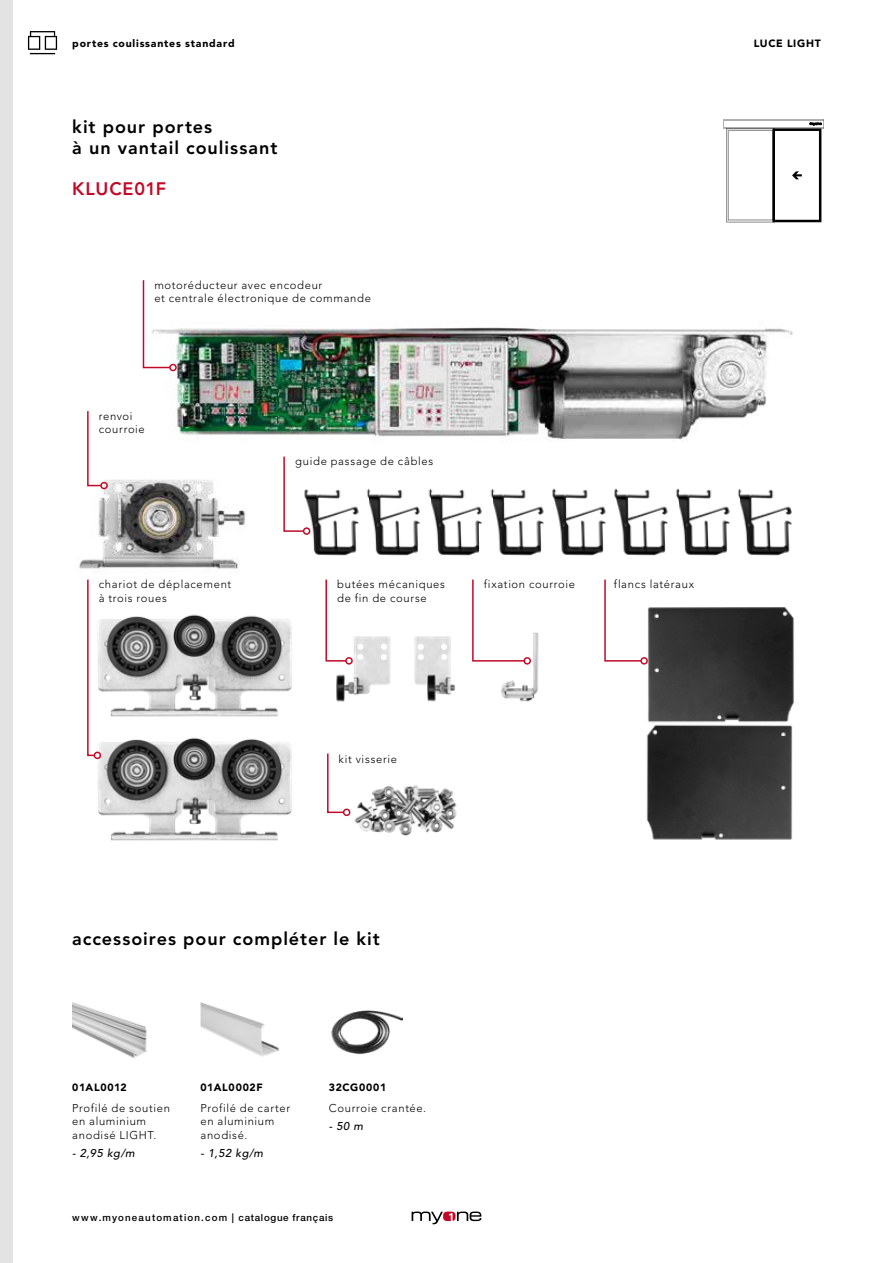
<style>
.page{position:relative;width:893px;height:1263px;background:#fff}
.page>*{position:absolute;margin:0;border:0;box-sizing:border-box;transform-origin:0 0}
.t1{font:800 18px/21.6px "Avenir";letter-spacing:.055em;color:#000}
.t2{font:800 18px "Avenir";letter-spacing:.045em;color:#c10a27}
.t3{font:300 11.25px/13.5px "Avenir";letter-spacing:.06em;color:#000}
.t4{font:italic 500 11.25px "Avenir";letter-spacing:.04em;color:#000}
.t5{font:900 10.5px "Avenir";letter-spacing:.07em;color:#000}
.t6{font:900 10.5px "Avenir";letter-spacing:.05em;color:#000}
.t7{font:500 9.75px "Helvetica Neue LT Pro";letter-spacing:.11em;color:#000}
.t8{font:500 9.75px "Helvetica Neue LT Pro";letter-spacing:.075em;color:#000}
</style>
<div class="page">
<div style="left:0;top:0;width:13px;height:1263px;background:#e3e3e3"></div>
<svg style="left:412px;top:1211px;width:69px;height:13px"></svg>
<svg style="left:28px;top:31px;width:29px;height:23px"></svg>
<img style="left:331px;top:1010px;width:72px;height:44px">
<img style="left:201px;top:1002px;width:79px;height:55px">
<img style="left:72px;top:1002px;width:75px;height:56px">
<svg style="left:724px;top:119px;width:100px;height:103px"></svg>
<img style="left:646px;top:607px;width:148px;height:104px">
<img style="left:646px;top:736px;width:147px;height:104px">
<img style="left:647px;top:711px;width:146px;height:25px">
<img style="left:79px;top:479px;width:167px;height:90px">
<img style="left:169px;top:327px;width:624px;height:115px">
<img style="left:303px;top:488px;width:489px;height:68px">
<img style="left:356px;top:488px;width:13px;height:68px">
<img style="left:418px;top:488px;width:13px;height:68px">
<img style="left:480px;top:488px;width:13px;height:68px">
<img style="left:542px;top:488px;width:12px;height:68px">
<img style="left:604px;top:488px;width:12px;height:68px">
<img style="left:665px;top:488px;width:13px;height:68px">
<img style="left:727px;top:488px;width:13px;height:68px">
<img style="left:501px;top:632px;width:38px;height:70px">
<img style="left:336px;top:636px;width:119px;height:66px">
<img style="left:399px;top:636px;width:7px;height:66px">
<img style="left:97px;top:614px;width:195px;height:103px">
<img style="left:94px;top:737px;width:198px;height:104px">
<img style="left:348px;top:785px;width:109px;height:51px">
<svg style="left:325px;top:579px;width:22px;height:83px"></svg>
<div style="left:345px;top:657px;width:8px;height:8px;border:2px solid #c10a27;border-radius:50%"></div>
<svg style="left:472px;top:579px;width:54px;height:83px"></svg>
<div style="left:523px;top:657px;width:8px;height:8px;border:2px solid #c10a27;border-radius:50%"></div>
<svg style="left:604px;top:579px;width:36px;height:83px"></svg>
<div style="left:640px;top:657px;width:8px;height:8px;border:2px solid #c10a27;border-radius:50%"></div>
<svg style="left:327px;top:753px;width:16px;height:61px"></svg>
<div style="left:343px;top:808px;width:7px;height:8px;border:2px solid #c10a27;border-radius:50%"></div>
<svg style="left:86px;top:411px;width:17px;height:76px"></svg>
<div style="left:100px;top:482px;width:8px;height:7px;border:2px solid #c10a27;border-radius:50%"></div>
<svg style="left:87px;top:579px;width:9px;height:178px"></svg>
<div style="left:94px;top:752px;width:7px;height:7px;border:2px solid #c10a27;border-radius:50%"></div>
<svg style="left:283px;top:456px;width:22px;height:76px"></svg>
<div style="left:303px;top:527px;width:7px;height:8px;border:2px solid #c10a27;border-radius:50%"></div>
<svg style="left:142px;top:280px;width:29px;height:89px"></svg>
<div style="left:169px;top:364px;width:8px;height:7px;border:2px solid #c10a27;border-radius:50%"></div>
<p class="t5" style="left:72px;top:37px;width:164px">portes coulissantes standard</p>
<h1 class="t1" style="left:72px;top:116px;width:207px">kit pour portes<br>à un vantail coulissant</h1>
<h1 class="t2" style="left:72px;top:178px;width:95px">KLUCE01F</h1>
<p class="t3" style="left:154px;top:278px;width:218px">motoréducteur avec encodeur<br>et centrale électronique de commande</p>
<p class="t3" style="left:99px;top:409px;width:48px">renvoi courroie</p>
<p class="t3" style="left:295px;top:454px;width:139px">guide passage de câbles</p>
<p class="t3" style="left:99px;top:577px;width:134px">chariot de déplacement à trois roues</p>
<p class="t3" style="left:337px;top:577px;width:109px">butées mécaniques</p>
<p class="t3" style="left:484px;top:577px;width:93px">fixation courroie</p>
<p class="t3" style="left:614px;top:577px;width:82px">flancs latéraux</p>
<p class="t3" style="left:337px;top:591px;width:91px">de fin de course</p>
<p class="t5" style="left:754px;top:37px;width:68px">LUCE LIGHT</p>
<p class="t3" style="left:339px;top:753px;width:60px">kit visserie</p>
<h1 class="t1" style="left:72px;top:928px;width:309px">accessoires pour compléter le kit</h1>
<p class="t6" style="left:72px;top:1080px;width:56px">01AL0012</p>
<p class="t5" style="left:201px;top:1080px;width:64px">01AL0002F</p>
<p class="t5" style="left:329px;top:1080px;width:59px">32CG0001</p>
<p class="t3" style="left:72px;top:1101px;width:99px">Profilé de soutien en aluminium anodisé LIGHT.</p>
<p class="t4" style="left:72px;top:1146px;width:64px">- 2,95 kg/m</p>
<p class="t3" style="left:201px;top:1101px;width:91px">Profilé de carter en aluminium anodisé.</p>
<p class="t4" style="left:201px;top:1146px;width:64px">- 1,52 kg/m</p>
<p class="t3" style="left:329px;top:1101px;width:99px">Courroie crantée.</p>
<p class="t4" style="left:329px;top:1119px;width:36px">- 50 m</p>
<p class="t7" style="left:72px;top:1212px;width:163px">www.myoneautomation.com |</p>
<p class="t8" style="left:239px;top:1212px;width:96px">catalogue français</p>
</div>
